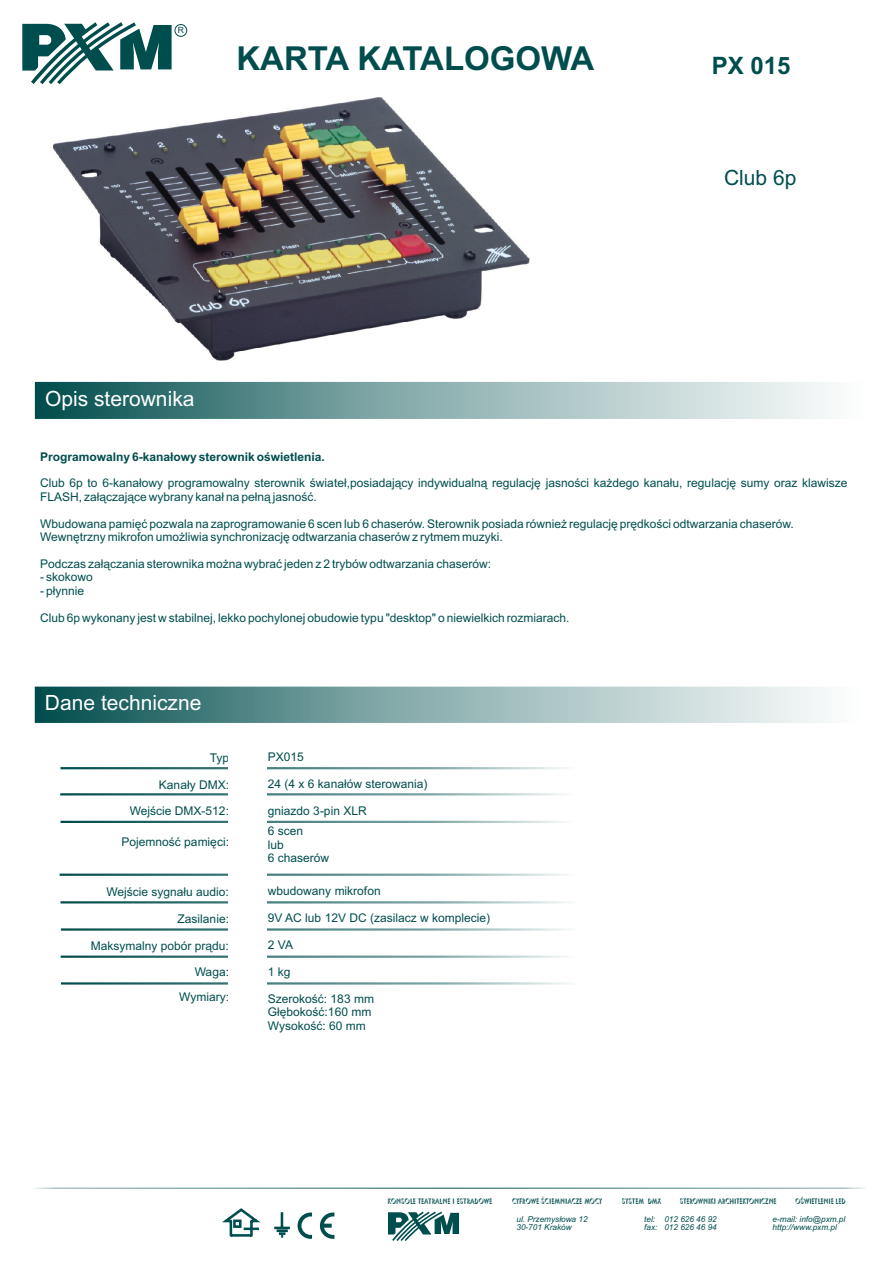
<style>
.page{position:relative;width:893px;height:1263px;background:#fff}
.page>*{position:absolute;margin:0;border:0;box-sizing:border-box;transform-origin:0 0}
.t1{font:700 33px "Arial";color:#004d4d}
.t2{font:700 24px "Arial";color:#004d4d}
.t3{font:21px "Arial";color:#fff}
.t4{font:21px "Arial";color:#004d4d}
.t5{font:12px/13.4px "Arial";color:#004d4d}
.t6{font:700 12px "Arial";color:#004d4d}
.t7{font:8.55px "Arial";color:#004d4d}
.t8{font:italic 8.25px/8.6px "Arial";color:#004d4d}
.t9{font:7.8px "Umbrella";letter-spacing:.015em;color:#004d4d;scale:.82 1}
</style>
<div class="page">
<svg style="left:22px;top:22px;width:150px;height:62px"></svg>
<div style="left:175px;top:24px;width:12px;height:13px;border:1px solid #004d4d;border-radius:50%"></div>
<svg style="left:34px;top:381px;width:794px;height:38px;background:#88acac"></svg>
<div style="left:34px;top:686px;width:826px;height:37px;background:linear-gradient(to right,#0e5656,#fff)"></div>
<div style="left:34px;top:686px;width:826px;height:38px;border:1px solid #fff"></div>
<svg style="left:33px;top:1188px;width:833px;height:1px"></svg>
<svg style="left:222px;top:1208px;width:39px;height:29px"></svg>
<div style="left:233px;top:1219px;width:9px;height:9px;border:3px solid #004d4d"></div>
<hr style="left:244px;top:1227px;width:15px;height:3px;background:#004d4d">
<svg style="left:277px;top:1212px;width:11px;height:25px"></svg>
<hr style="left:274px;top:1226px;width:16px;height:3px;background:#004d4d">
<svg style="left:388px;top:1211px;width:71px;height:30px"></svg>
<svg style="left:320px;top:1212px;width:14px;height:27px"></svg>
<svg style="left:298px;top:1212px;width:14px;height:27px"></svg>
<svg style="left:61px;top:928px;width:515px;height:3px"></svg>
<svg style="left:60px;top:793px;width:513px;height:2px"></svg>
<svg style="left:60px;top:767px;width:514px;height:2px"></svg>
<svg style="left:60px;top:821px;width:512px;height:2px"></svg>
<svg style="left:60px;top:901px;width:517px;height:2px"></svg>
<svg style="left:61px;top:955px;width:515px;height:3px"></svg>
<svg style="left:61px;top:982px;width:517px;height:2px"></svg>
<svg style="left:60px;top:873px;width:515px;height:3px"></svg>
<div style="left:229px;top:742px;width:38px;height:354px;background:#fff"></div>
<img style="left:53px;top:98px;width:476px;height:262px">
<p class="t7" style="left:178px;top:27px;width:8px">R</p>
<h1 class="t1" style="left:236px;top:45px;width:360px">KARTA KATALOGOWA</h1>
<h3 class="t3" style="left:45px;top:391px;width:151px">Opis sterownika</h3>
<h2 class="t2" style="left:712px;top:57px;width:80px">PX 015</h2>
<h3 class="t4" style="left:724px;top:170px;width:74px">Club 6p</h3>
<p class="t6" style="left:40px;top:452px;width:286px">Programowalny 6-kanałowy sterownik oświetlenia.</p>
<p class="t5" style="left:40px;top:478px;width:809px">Club 6p to 6-kanałowy programowalny sterownik świateł,posiadający indywidualną regulację jasności każdego kanału, regulację sumy oraz klawisze<br>FLASH, załączające wybrany kanał na pełną jasność.</p>
<p class="t5" style="left:40px;top:518px;width:755px">Wbudowana pamięć pozwala na zaprogramowanie 6 scen lub 6 chaserów. Sterownik posiada również regulację prędkości odtwarzania chaserów.<br>Wewnętrzny mikrofon umożliwia synchronizację odtwarzania chaserów z rytmem muzyki.</p>
<p class="t5" style="left:40px;top:558px;width:452px">Podczas załączania sterownika można wybrać jeden z 2 trybów odtwarzania chaserów:</p>
<p class="t5" style="left:40px;top:571px;width:54px">- skokowo</p>
<p class="t5" style="left:40px;top:585px;width:46px">- płynnie</p>
<p class="t5" style="left:40px;top:612px;width:531px">Club 6p wykonany jest w stabilnej, lekko pochylonej obudowie typu "desktop" o niewielkich rozmiarach.</p>
<h3 class="t3" style="left:45px;top:695px;width:158px">Dane techniczne</h3>
<p class="t5" style="left:210px;top:752px;width:21px">Typ</p>
<p class="t5" style="left:159px;top:779px;width:72px">Kanały DMX:</p>
<p class="t5" style="left:130px;top:806px;width:101px">Wejście DMX-512:</p>
<p class="t5" style="left:122px;top:836px;width:109px">Pojemność pamięci:</p>
<p class="t5" style="left:106px;top:886px;width:124px">Wejście sygnału audio:</p>
<p class="t5" style="left:178px;top:913px;width:53px">Zasilanie:</p>
<p class="t5" style="left:91px;top:940px;width:140px">Maksymalny pobór prądu:</p>
<p class="t5" style="left:179px;top:960px;width:51px;line-height:25.2px;text-align:right">Waga:<br>Wymiary:</p>
<p class="t5" style="left:268px;top:751px;width:38px">PX015</p>
<p class="t5" style="left:268px;top:778px;width:161px">24 (4 x 6 kanałów sterowania)</p>
<p class="t5" style="left:268px;top:802px;width:100px;line-height:20.1px">gniazdo 3-pin XLR<br>6 scen</p>
<p class="t5" style="left:268px;top:839px;width:63px">lub<br>6 chaserów</p>
<p class="t5" style="left:268px;top:886px;width:114px">wbudowany mikrofon</p>
<p class="t5" style="left:268px;top:912px;width:224px">9V AC lub 12V DC (zasilacz w komplecie)</p>
<p class="t5" style="left:268px;top:939px;width:27px">2 VA</p>
<p class="t5" style="left:268px;top:966px;width:24px">1 kg</p>
<p class="t5" style="left:268px;top:993px;width:108px">Szerokość: 183 mm<br>Głębokość:160 mm<br>Wysokość: 60 mm</p>
<p class="t9" style="left:387px;top:1197px;width:129px">KONSOLE TEATRALNE I ESTRADOWE</p>
<p class="t9" style="left:512px;top:1197px;width:111px">CYFROWE ŚCIEMNIACZE MOCY</p>
<p class="t9" style="left:622px;top:1197px;width:49px">SYSTEM DMX</p>
<p class="t9" style="left:680px;top:1197px;width:120px">STEROWNIKI ARCHITEKTONICZNE</p>
<p class="t9" style="left:795px;top:1197px;width:63px">OŚWIETLENIE LED</p>
<p class="t8" style="left:644px;top:1215px;width:74px">tel: 012 626 46 92 fax: 012 626 46 94</p>
<p class="t8" style="left:773px;top:1215px;width:74px">e-mail: info@pxm.pl http://www.pxm.pl</p>
<p class="t8" style="left:516px;top:1215px;width:73px">ul. Przemysłowa 12<br>30-701 Kraków</p>
</div>
